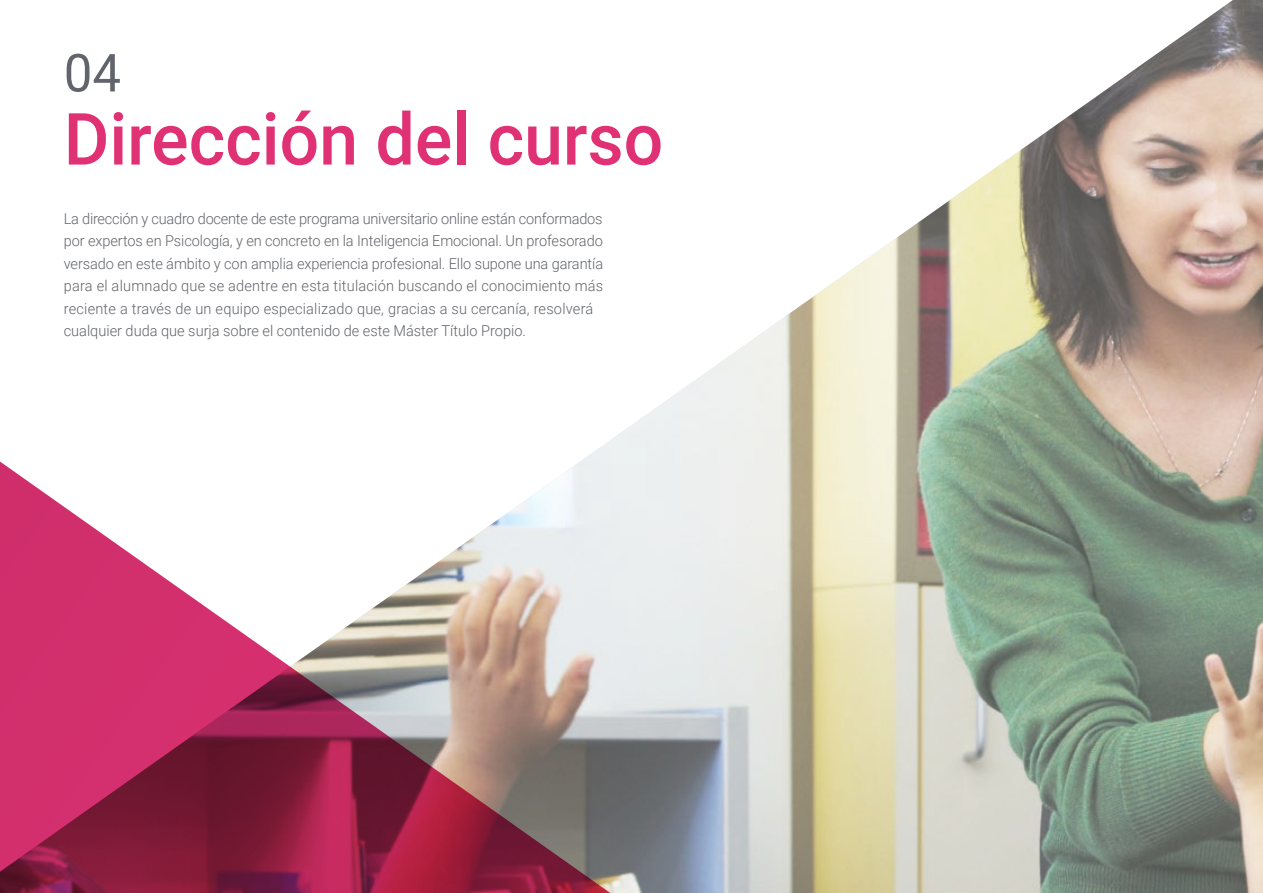
<style>
.page{position:relative;width:1263px;height:893px;background:#fff}
.page>*{position:absolute;margin:0;border:0;box-sizing:border-box;transform-origin:0 0}
.t1{font:500 72px "Roboto";color:#df3174}
.t2{font:52.5px "Roboto";color:#61646a}
.t3{font:300 15px/22.5px "Roboto";letter-spacing:-.005em;color:#61646a}
</style>
<div class="page">
<img style="left:602px;top:0;width:661px;height:893px">
<svg style="left:0;top:446px;width:640px;height:447px"></svg>
<h2 class="t2" style="left:64px;top:36px;width:59px">04</h2>
<h1 class="t1" style="left:64px;top:89px;width:601px">Dirección del curso</h1>
<p class="t3" style="left:64px;top:207px;width:541px">La dirección y cuadro docente de este programa universitario online están conformados por expertos en Psicología, y en concreto en la Inteligencia Emocional. Un profesorado versado en este ámbito y con amplia experiencia profesional. Ello supone una garantía para el alumnado que se adentre en esta titulación buscando el conocimiento más reciente a través de un equipo especializado que, gracias a su cercanía, resolverá cualquier duda que surja sobre el contenido de este Máster Título Propio.</p>
</div>
